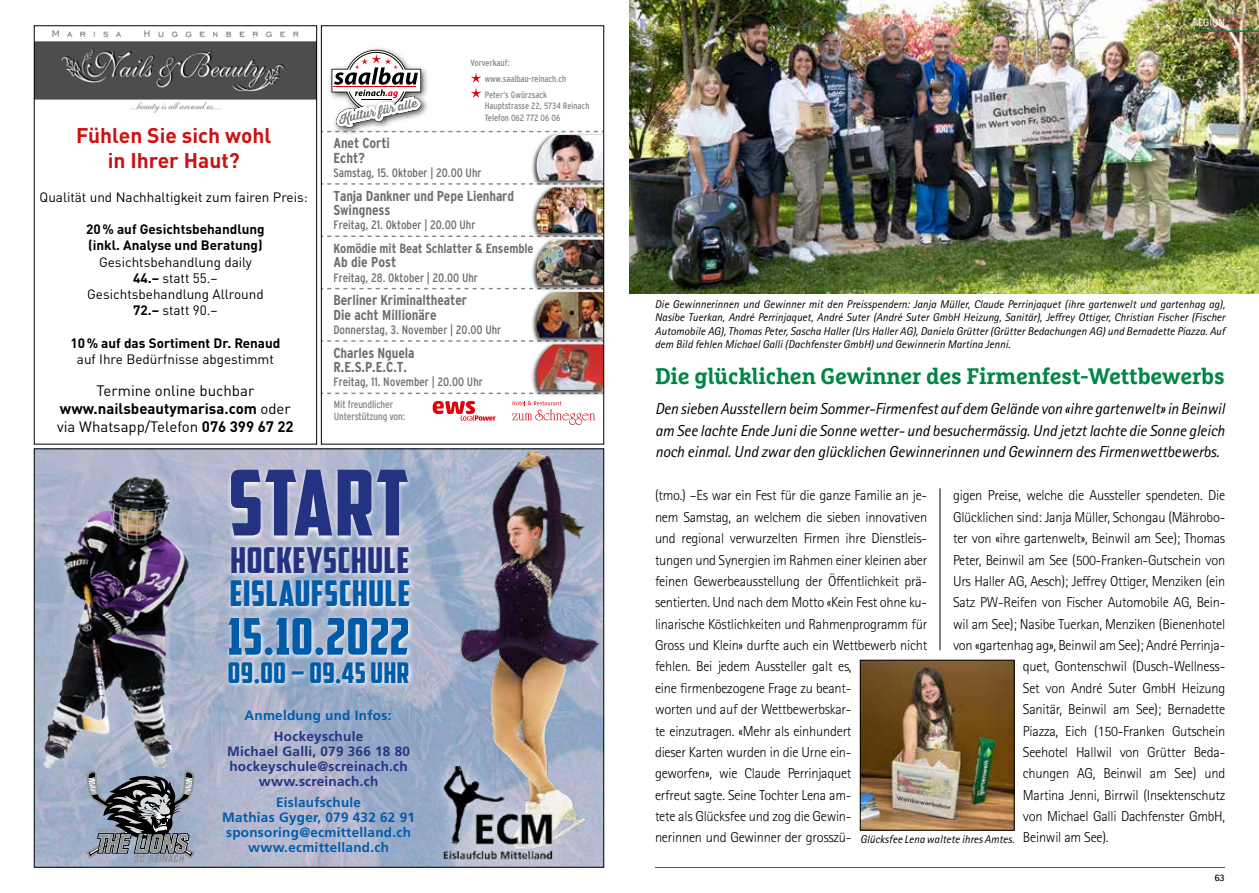
<style>
.page{position:relative;width:1259px;height:893px;background:#fff}
.page>*{position:absolute;margin:0;border:0;box-sizing:border-box;transform-origin:0 0}
.t1{font:90.75px "American Captain";letter-spacing:.015em;color:#243282}
.t2{font:50.55px "American Captain";letter-spacing:.02em;color:#005ba9}
.t3{font:35.85px "American Captain";letter-spacing:.02em;color:#243282}
.t4{font:35.7px "American Captain";letter-spacing:.02em;color:#005ba9}
.t5{font:28.8px "American Captain";letter-spacing:.02em;color:#005ba9}
.t6{font:700 22.5px "Marselis Slab Pro";letter-spacing:-.01em;color:#008645}
.t7{font:700 21px/25.2px "DINOT";color:#cd1013;text-align:center}
.t8{font:italic 15.9px/21.3px "Rotis Sans Serif Std";letter-spacing:-.005em;color:#000;text-align:justify}
.t9{font:15px/18px "DINOT";color:#000;text-align:center}
.t10{font:300 14.4px/21.3px "Rotis Sans Serif Std";letter-spacing:-.015em;color:#000}
.t11{font:700 14.4px/14.4px "Interstate Condensed";letter-spacing:-.005em;color:#6e6e6e}
.t12{font:13.5px/16.2px "DINOT";color:#000;text-align:center}
.t13{font:700 13.5px/15px "Frutiger LT Std";letter-spacing:.02em;color:#005ba9;text-align:center}
.t14{font:700 13.5px/15px "Frutiger LT Std";letter-spacing:.02em;color:#243282;text-align:center}
.t15{font:700 13.5px/16.2px "DINOT";color:#000}
.t16{font:700 13.2px "Interstate Condensed";letter-spacing:-.005em;color:#6e6e6e}
.t17{font:12.15px "Interstate Condensed";color:#6e6e6e}
.t18{font:italic 11.25px/13.5px "Rotis Sans Serif Std";color:#000;text-align:justify}
.t19{font:10.5px/12.6px "Interstate Condensed";letter-spacing:-.01em;color:#868786}
.t20{font:10.5px "Rotis Sans Serif Std";color:#fff}
.t21{font:700 9.9px "Rotis Sans Serif Std";color:#000}
.t22{font:9.15px/16.5px "Interstate Condensed";color:#868786}
.s1{font-weight:700}
</style>
<div class="page">
<img style="left:36px;top:451px;width:566px;height:414px">
<img style="left:437px;top:451px;width:165px;height:405px">
<div style="left:226px;top:615px;width:189px;height:74px;background:#fff;opacity:.95"></div>
<img style="left:39px;top:474px;width:164px;height:308px">
<svg style="left:86px;top:771px;width:109px;height:91px;background:#777e89"></svg>
<svg style="left:428px;top:751px;width:139px;height:114px;background:#aab0bc"></svg>
<img style="left:434px;top:767px;width:127px;height:98px">
<div style="left:227px;top:468px;width:185px;height:75px;background:#fff;opacity:.95"></div>
<div style="left:227px;top:544px;width:188px;height:68px;background:#fff;opacity:.95"></div>
<img style="left:36px;top:30px;width:279px;height:83px">
<div style="left:34px;top:26px;width:283px;height:418px;border:1px solid #000"></div>
<hr style="left:939px;top:488px;width:1px;height:162px;background:#000">
<img style="left:629px;top:0;width:630px;height:293px">
<img style="left:862px;top:662px;width:150px;height:166px">
<div style="left:860px;top:660px;width:154px;height:170px;border:1px solid #000"></div>
<hr style="left:1192px;top:30px;width:67px;height:2px;background:#008645">
<hr style="left:655px;top:867px;width:570px;height:1px;background:#008645">
<svg style="left:323px;top:183px;width:202px;height:2px"></svg>
<svg style="left:323px;top:236px;width:203px;height:1px"></svg>
<svg style="left:323px;top:288px;width:203px;height:1px"></svg>
<svg style="left:323px;top:340px;width:202px;height:2px"></svg>
<svg style="left:323px;top:393px;width:203px;height:1px"></svg>
<svg style="left:433px;top:401px;width:62px;height:20px"></svg>
<svg style="left:512px;top:401px;width:83px;height:24px"></svg>
<img style="left:368px;top:48px;width:22px;height:2px">
<img style="left:329px;top:132px;width:99px;height:2px">
<svg style="left:323px;top:50px;width:275px;height:82px"></svg>
<img style="left:529px;top:255px;width:73px;height:33px">
<img style="left:536px;top:240px;width:66px;height:45px">
<img style="left:529px;top:202px;width:73px;height:38px">
<img style="left:536px;top:188px;width:66px;height:45px">
<img style="left:529px;top:131px;width:73px;height:57px">
<img style="left:536px;top:135px;width:66px;height:45px">
<img style="left:529px;top:288px;width:73px;height:53px">
<img style="left:536px;top:292px;width:66px;height:45px">
<img style="left:529px;top:341px;width:73px;height:55px">
<img style="left:536px;top:344px;width:66px;height:46px">
<div style="left:321px;top:26px;width:283px;height:418px;border:1px solid #000"></div>
<h3 class="t7" style="left:76px;top:122px;width:197px">Fühlen Sie sich wohl in Ihrer Haut?</h3>
<p class="t12" style="left:40px;top:189px;width:270px">Qualität und Nachhaltigkeit zum fairen Preis:</p>
<p class="t15" style="left:86px;top:221px;width:180px">20 % auf Gesichtsbehandlung (inkl. Analyse und Beratung)</p>
<p class="t12" style="left:87px;top:253px;width:178px">Gesichtsbehandlung daily<br><span class="s1">44.–</span> statt 55.–<br>Gesichtsbehandlung Allround<br><span class="s1">72.–</span> statt 90.–</p>
<p class="t15" style="left:70px;top:334px;width:212px">10 % auf das Sortiment Dr. Renaud</p>
<p class="t12" style="left:77px;top:351px;width:198px">auf Ihre Bedürfnisse abgestimmt</p>
<p class="t9" style="left:57px;top:381px;width:238px">Termine online buchbar <span class="s1">www.nailsbeautymarisa.com</span> oder via Whatsapp/Telefon <span class="s1">076 399 67 22</span></p>
<p class="t22" style="left:485px;top:54px;width:83px;text-indent:-14px">Vorverkauf: www.saalbau-reinach.ch<br>Peter‘s Gwürzsack</p>
<p class="t22" style="left:485px;top:101px;width:106px;line-height:11.1px">Hauptstrasse 22, 5734 Reinach<br>Telefon 062 772 06 06</p>
<p class="t11" style="left:333px;top:136px;width:58px">Anet Corti<br>Echt?</p>
<p class="t17" style="left:333px;top:166px;width:150px">Samstag, 15. Oktober | 20.00 Uhr</p>
<p class="t11" style="left:333px;top:188px;width:182px">Tanja Dankner und Pepe Lienhard<br>Swingness</p>
<p class="t17" style="left:333px;top:218px;width:144px">Freitag, 21. Oktober | 20.00 Uhr</p>
<p class="t16" style="left:333px;top:241px;width:202px">Komödie mit Beat Schlatter &amp; Ensemble</p>
<p class="t11" style="left:333px;top:255px;width:64px">Ab die Post</p>
<p class="t17" style="left:333px;top:271px;width:146px">Freitag, 28. Oktober | 20.00 Uhr</p>
<p class="t11" style="left:333px;top:293px;width:135px">Berliner Kriminaltheater<br>Die acht Millionäre</p>
<p class="t17" style="left:333px;top:323px;width:169px">Donnerstag, 3. November | 20.00 Uhr</p>
<p class="t11" style="left:333px;top:345px;width:83px">Charles Nguela<br>R.E.S.P.E.C.T.</p>
<p class="t17" style="left:333px;top:375px;width:151px">Freitag, 11. November | 20.00 Uhr</p>
<p class="t19" style="left:334px;top:398px;width:73px">Mit freundlicher<br>Unterstützung von:</p>
<h1 class="t1" style="left:228px;top:448px;width:182px">START</h1>
<h3 class="t3" style="left:230px;top:538px;width:181px">HOCKEYSCHULE</h3>
<h3 class="t4" style="left:230px;top:572px;width:182px">EISLAUFSCHULE</h3>
<h2 class="t2" style="left:228px;top:606px;width:183px">15.10.2022</h2>
<h3 class="t5" style="left:228px;top:655px;width:183px">09.00 – 09.45 UHR</h3>
<p class="t13" style="left:244px;top:708px;width:148px">Anmeldung und Infos:</p>
<p class="t14" style="left:227px;top:729px;width:184px">Hockeyschule<br>Michael Galli, 079 366 18 80 hockeyschule@screinach.ch www.screinach.ch</p>
<p class="t13" style="left:222px;top:795px;width:194px">Eislaufschule<br>Mathias Gyger, 079 432 62 91 sponsoring@ecmittelland.ch www.ecmittelland.ch</p>
<p class="t20" style="left:1192px;top:16px;width:34px">REGION</p>
<p class="t18" style="left:655px;top:297px;width:572px">Die Gewinnerinnen und Gewinner mit den Preisspendern: Janja Müller, Claude Perrinjaquet (ihre gartenwelt und gartenhag ag), Nasibe Tuerkan, André Perrinjaquet, André Suter (André Suter GmbH Heizung, Sanitär), Jeffrey Ottiger, Christian Fischer (Fischer Automobile AG), Thomas Peter, Sascha Haller (Urs Haller AG), Daniela Grütter (Grütter Bedachungen AG) und Bernadette Piazza. Auf dem Bild fehlen Michael Galli (Dachfenster GmbH) und Gewinnerin Martina Jenni.</p>
<h3 class="t6" style="left:655px;top:362px;width:571px">Die glücklichen Gewinner des Firmenfest-Wettbewerbs</h3>
<p class="t8" style="left:655px;top:399px;width:571px">Den sieben Ausstellern beim Sommer-Firmenfest auf dem Gelände von «ihre gartenwelt» in Beinwil am See lachte Ende Juni die Sonne wetter- und besuchermässig. Und jetzt lachte die Sonne gleich noch einmal. Und zwar den glücklichen Gewinnerinnen und Gewinnern des Firmenwettbewerbs.</p>
<p class="t10" style="left:655px;top:485px;width:274px">(tmo.) –Es war ein Fest für die ganze Familie an je&shy;nem Samstag, an welchem die sieben innovativen und regional verwurzelten Firmen ihre Dienstleis&shy;tungen und Synergien im Rahmen einer kleinen aber feinen Gewerbeausstellung der Öffentlichkeit prä&shy;sentierten. Und nach dem Motto «Kein Fest ohne ku&shy;linarische Köstlichkeiten und Rahmenprogramm für Gross und Klein» durfte auch ein Wettbewerb nicht fehlen. Bei jedem Aussteller galt es,<br>eine firmenbezogene Frage zu beant-<br>worten und auf der Wettbewerbskar-<br>te einzutragen. «Mehr als einhundert<br>dieser Karten wurden in die Urne ein-<br>geworfen», wie Claude Perrinjaquet<br>erfreut sagte. Seine Tochter Lena am-<br>tete als Glücksfee und zog die Gewin-<br>nerinnen und Gewinner der grosszü-</p>
<p class="t10" style="left:953px;top:485px;width:274px">gigen Preise, welche die Aussteller spendeten. Die</p>
<p class="t10" style="left:953px;top:506px;width:274px">Glücklichen sind: Janja Müller, Schongau (Mährobo-</p>
<p class="t10" style="left:953px;top:528px;width:274px">ter von «ihre gartenwelt», Beinwil am See); Thomas</p>
<p class="t10" style="left:953px;top:549px;width:274px">Peter, Beinwil am See (500-Franken-Gutschein von</p>
<p class="t10" style="left:953px;top:571px;width:274px">Urs Haller AG, Aesch); Jeffrey Ottiger, Menziken (ein</p>
<p class="t10" style="left:953px;top:592px;width:274px">Satz PW-Reifen von Fischer Automobile AG, Bein-</p>
<p class="t10" style="left:953px;top:613px;width:274px">wil am See); Nasibe Tuerkan, Menziken (Bienenhotel</p>
<p class="t10" style="left:953px;top:635px;width:274px">von «gartenhag ag», Beinwil am See); André Perrinja-</p>
<p class="t10" style="left:1023px;top:656px;width:204px">quet, Gontenschwil (Dusch-Wellness-</p>
<p class="t10" style="left:1023px;top:677px;width:204px">Set von André Suter GmbH Heizung</p>
<p class="t10" style="left:1023px;top:699px;width:204px">Sanitär, Beinwil am See); Bernadette</p>
<p class="t10" style="left:1023px;top:720px;width:204px">Piazza, Eich (150-Franken Gutschein</p>
<p class="t10" style="left:1023px;top:742px;width:204px">Seehotel Hallwil von Grütter Beda-</p>
<p class="t10" style="left:1023px;top:763px;width:204px">chungen AG, Beinwil am See) und</p>
<p class="t10" style="left:1023px;top:784px;width:204px">Martina Jenni, Birrwil (Insektenschutz</p>
<p class="t10" style="left:1023px;top:806px;width:204px">von Michael Galli Dachfenster GmbH,</p>
<p class="t10" style="left:1023px;top:827px;width:87px">Beinwil am See).</p>
<p class="t18" style="left:860px;top:832px;width:156px">Glücksfee Lena waltete ihres Amtes.</p>
<p class="t21" style="left:1214px;top:871px;width:12px">63</p>
</div>
